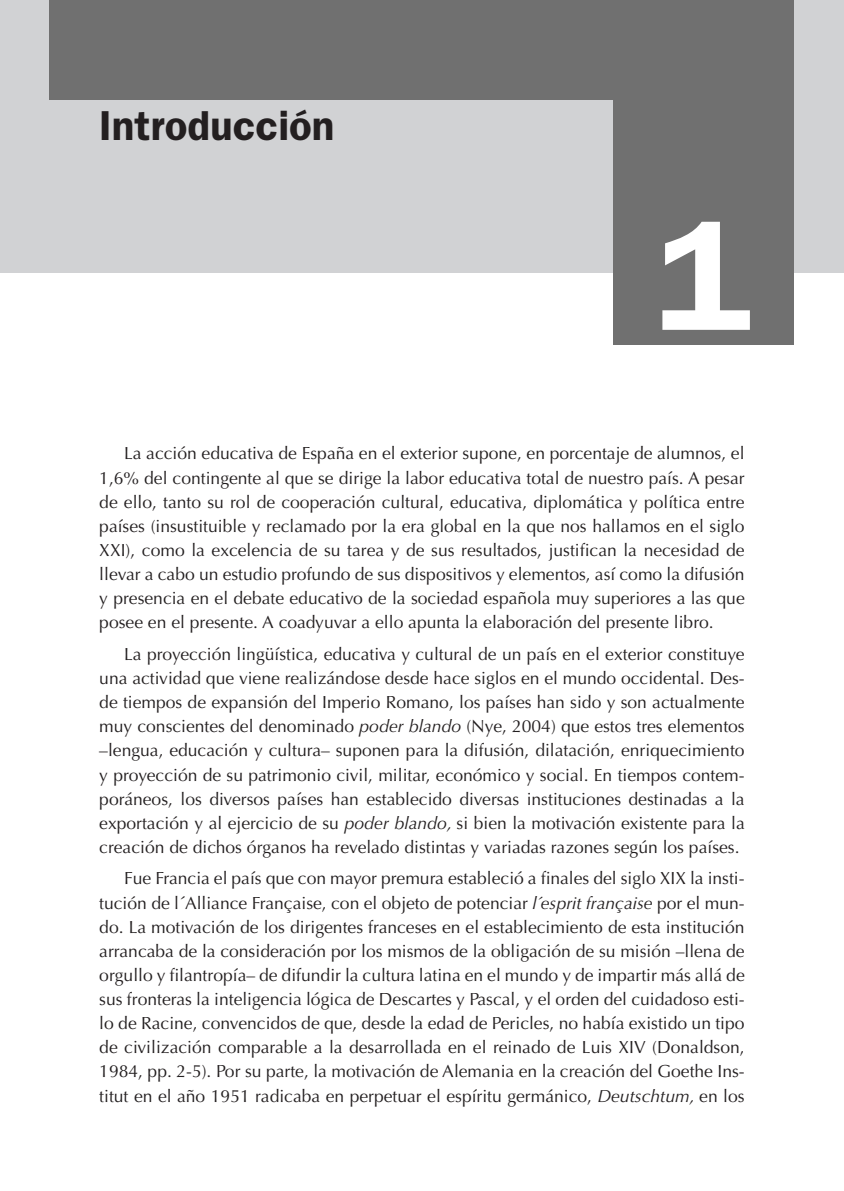
<style>
.page{position:relative;width:844px;height:1191px;background:#fff}
.page>*{position:absolute;margin:0;border:0;box-sizing:border-box;transform-origin:0 0}
.t1{font:600 157.5px "ITC Franklin Gothic Std";color:#fff}
.t2{font:600 42px "ITC Franklin Gothic Std";color:#231f20}
.t3{font:17.5px/24.2px "Optima LT Std";color:#231f20;text-align:justify}
.s1{font-style:italic}
</style>
<div class="page">
<div style="left:0;top:0;width:843px;height:273px;background:#d1d2d4"></div>
<div style="left:50px;top:0;width:744px;height:99px;background:#707070"></div>
<div style="left:613px;top:0;width:181px;height:345px;background:#707070"></div>
<h2 class="t2" style="left:99px;top:100px;width:237px">Introducción</h2>
<h1 class="t1" style="left:656px;top:183px;width:96px">1</h1>
<p class="t3" style="left:99px;top:442px;width:646px;text-indent:25px">La acción educativa de España en el exterior supone, en porcentaje de alumnos, el 1,6% del contingente al que se dirige la labor educativa total de nuestro país. A pesar de ello, tanto su rol de cooperación cultural, educativa, diplomática y política entre países (insustituible y reclamado por la era global en la que nos hallamos en el siglo XXI), como la excelencia de su tarea y de sus resultados, justifican la necesidad de llevar a cabo un estudio profundo de sus dispositivos y elementos, así como la difusión y presencia en el debate educativo de la sociedad española muy superiores a las que posee en el presente. A coadyuvar a ello apunta la elaboración del presente libro.</p>
<p class="t3" style="left:99px;top:642px;width:646px;text-indent:25px">La proyección lingüística, educativa y cultural de un país en el exterior constituye una actividad que viene realizándose desde hace siglos en el mundo occidental. Des&shy;de tiempos de expansión del Imperio Romano, los países han sido y son actualmente muy conscientes del denominado <span class="s1">poder blando</span> (Nye, 2004) que estos tres elementos –lengua, educación y cultura– suponen para la difusión, dilatación, enriquecimiento y proyección de su patrimonio civil, militar, económico y social. En tiempos contem&shy;poráneos, los diversos países han establecido diversas instituciones destinadas a la exportación y al ejercicio de su <span class="s1">poder blando,</span> si bien la motivación existente para la creación de dichos órganos ha revelado distintas y variadas razones según los países.</p>
<p class="t3" style="left:99px;top:866px;width:646px;text-indent:25px">Fue Francia el país que con mayor premura estableció a finales del siglo XIX la insti&shy;tución de l´Alliance Française, con el objeto de potenciar <span class="s1">l´esprit française</span> por el mun&shy;do. La motivación de los dirigentes franceses en el establecimiento de esta institución arrancaba de la consideración por los mismos de la obligación de su misión –llena de orgullo y filantropía– de difundir la cultura latina en el mundo y de impartir más allá de sus fronteras la inteligencia lógica de Descartes y Pascal, y el orden del cuidadoso esti&shy;lo de Racine, convencidos de que, desde la edad de Pericles, no había existido un tipo de civilización comparable a la desarrollada en el reinado de Luis XIV (Donaldson, 1984, pp. 2-5). Por su parte, la motivación de Alemania en la creación del Goethe Ins&shy;titut en el año 1951 radicaba en perpetuar el espíritu germánico, <span class="s1">Deutschtum,</span> en los</p>
</div>
